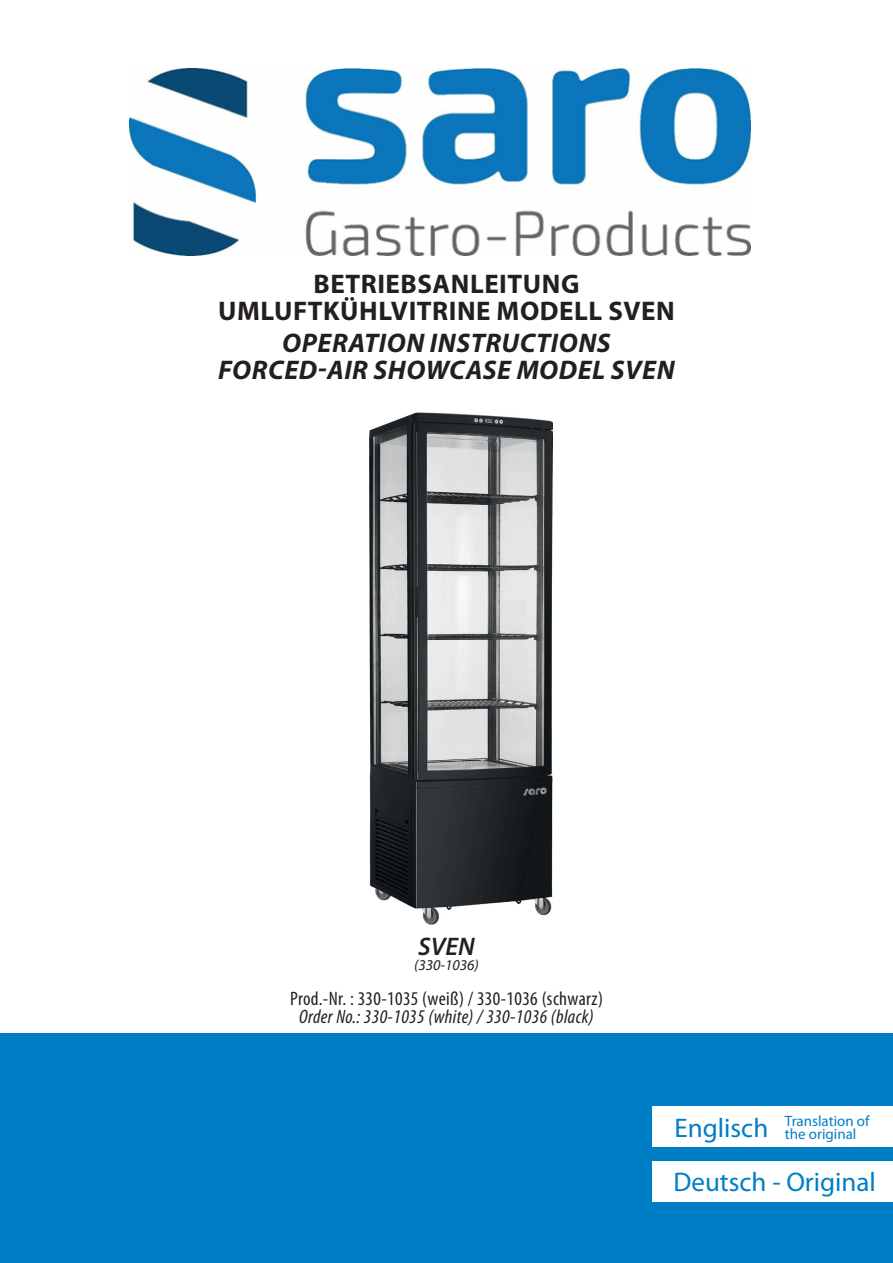
<style>
.page{position:relative;width:893px;height:1263px;background:#fff}
.page>*{position:absolute;margin:0;border:0;box-sizing:border-box;transform-origin:0 0}
.t1{font:italic 700 27px "Myriad Pro";letter-spacing:.02em;color:#231f20}
.t2{font:700 27px "Myriad Pro";letter-spacing:.02em;color:#231f20}
.t3{font:27px "Myriad Pro";color:#007ec5}
.Inhaltsverzeichnis{font:italic 600 25.5px "Myriad Pro";color:#231f20}
.t4{font:condensed 19.5px/18px "Myriad Pro";letter-spacing:.02em;color:#231f20;text-align:center}
.Inhaltsverzeichnis-2{font:15px/13.5px "Myriad Pro";color:#007ec5}
.Inhaltsverzeichnis-3{font:italic 15px "Myriad Pro";color:#231f20}
.s1{font-style:italic}
</style>
<div class="page">
<div style="left:0;top:1033px;width:893px;height:230px;background:#007ec5"></div>
<img style="left:369px;top:413px;width:184px;height:512px">
<div style="left:652px;top:1161px;width:241px;height:40px;background:#fff"></div>
<div style="left:652px;top:1107px;width:241px;height:40px;background:#fff"></div>
<img style="left:130px;top:69px;width:620px;height:186px">
<p class="t2" style="left:314px;top:266px;width:267px">BETRIEBSANLEITUNG</p>
<p class="t2" style="left:218px;top:293px;width:458px">UMLUFTKÜHLVITRINE MODELL SVEN</p>
<p class="t1" style="left:282px;top:325px;width:330px">OPERATION INSTRUCTIONS</p>
<p class="t1" style="left:218px;top:352px;width:458px">FORCED-AIR SHOWCASE MODEL SVEN</p>
<p class="Inhaltsverzeichnis" style="left:418px;top:930px;width:58px">SVEN</p>
<p class="Inhaltsverzeichnis-3" style="left:414px;top:956px;width:66px">(330-1036)</p>
<p class="t4" style="left:290px;top:990px;width:314px">Prod.-Nr. : 330-1035 (weiß) / 330-1036 (schwarz)<br><span class="s1">Order No.: 330-1035 (white) / 330-1036 (black)</span></p>
<p class="t3" style="left:674px;top:1111px;width:95px">Englisch</p>
<p class="Inhaltsverzeichnis-2" style="left:785px;top:1114px;width:86px">Translation of the original</p>
<p class="t3" style="left:673px;top:1165px;width:204px">Deutsch - Original</p>
</div>
